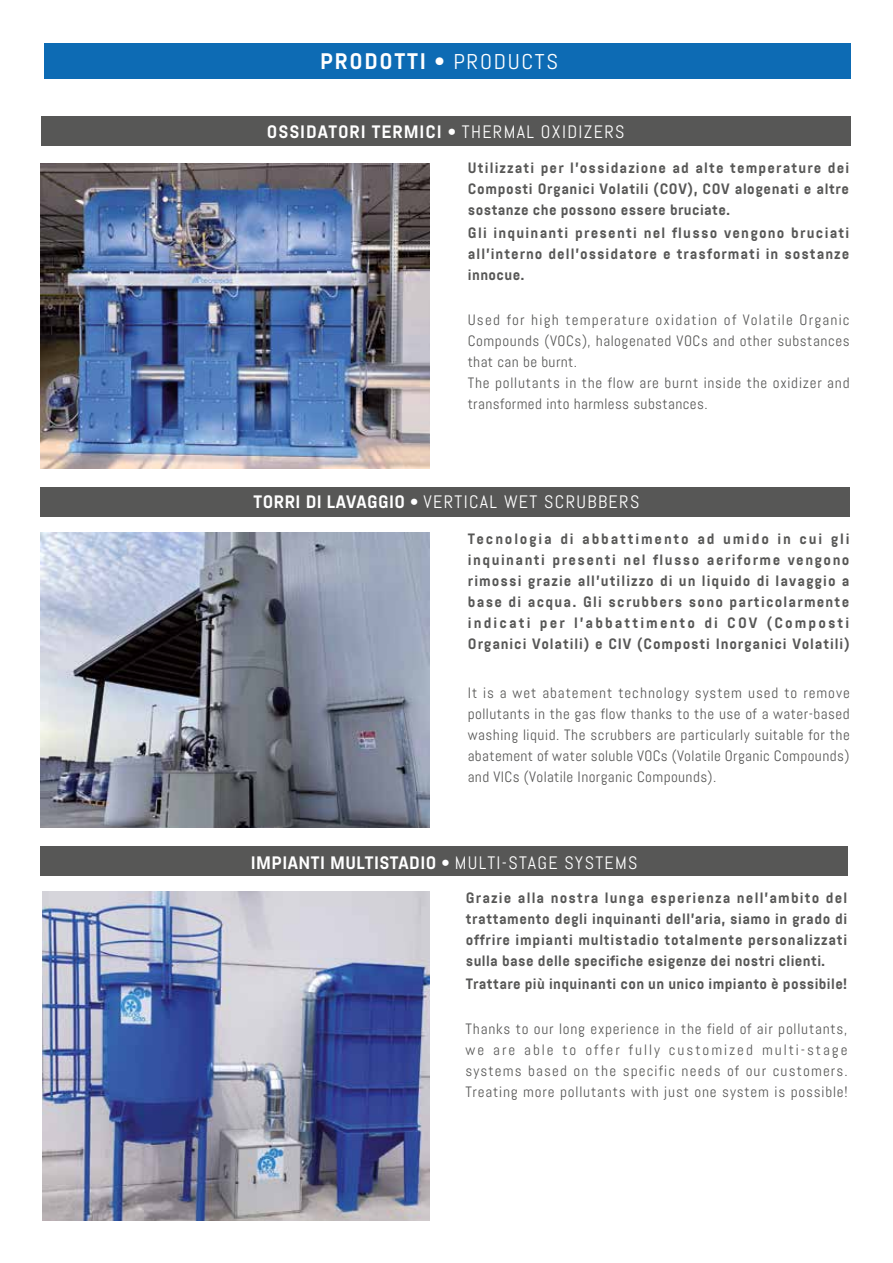
<style>
.page{position:relative;width:893px;height:1263px;background:#fff}
.page>*{position:absolute;margin:0;border:0;box-sizing:border-box;transform-origin:0 0}
.t1{font:700 22.5px "Abel Pro";letter-spacing:.075em;color:#fff}
.t2{font:700 18px "Abel Pro";letter-spacing:.025em;color:#fff}
.t3{font:18px "Abel Pro";letter-spacing:.075em;color:#fff}
.t4{font:700 18px "Abel Pro";letter-spacing:.05em;color:#fff}
.t5{font:700 15px/21px "Abel Pro";letter-spacing:.025em;color:#575756;text-align:justify}
.t6{font:15px/21px "Abel Pro";letter-spacing:.04em;color:#575756;text-align:justify}
.s1{font-weight:400;font-size:21.3px}
.s2{font-weight:400}
.s3{font-weight:700}
</style>
<div class="page">
<img style="left:43px;top:891px;width:386px;height:329px">
<img style="left:41px;top:533px;width:388px;height:294px">
<img style="left:41px;top:164px;width:388px;height:304px">
<div style="left:41px;top:116px;width:809px;height:30px;background:#575756"></div>
<div style="left:44px;top:43px;width:806px;height:36px;background:#0d6bb4"></div>
<div style="left:41px;top:487px;width:809px;height:30px;background:#575756"></div>
<div style="left:41px;top:847px;width:807px;height:29px;background:#575756"></div>
<h1 class="t1" style="left:320px;top:45px;width:239px">PRODOTTI • <span class="s1">PRODUCTS</span></h1>
<p class="t4" style="left:267px;top:119px;width:359px">OSSIDATORI TERMICI • <span class="s2">THERMAL OXIDIZERS</span></p>
<p class="t5" style="left:468px;top:157px;width:383px">Utilizzati per l’ossidazione ad alte temperature dei Composti Organici Volatili (COV), COV alogenati e altre sostanze che possono essere bruciate.</p>
<p class="t5" style="left:468px;top:222px;width:383px">Gli inquinanti presenti nel flusso vengono bruciati all’interno dell’ossidatore e trasformati in sostanze innocue.</p>
<p class="t6" style="left:468px;top:309px;width:384px;text-align:left">Used for high temperature oxidation of Volatile Organic Compounds (VOCs), halogenated VOCs and other substances that can be burnt.<br>The pollutants in the flow are burnt inside the oxidizer and transformed into harmless substances.</p>
<p class="t3" style="left:254px;top:490px;width:387px"><span class="s3">TORRI DI LAVAGGIO •</span> VERTICAL WET SCRUBBERS</p>
<p class="t5" style="left:468px;top:528px;width:383px">Tecnologia di abbattimento ad umido in cui gli inquinanti presenti nel flusso aeriforme vengono rimossi grazie all’utilizzo di un liquido di lavaggio a base di acqua. Gli scrubbers sono particolarmente indicati per l’abbattimento di COV (Composti Organici Volatili) e CIV (Composti Inorganici Volatili)</p>
<p class="t6" style="left:468px;top:682px;width:384px">It is a wet abatement technology system used to remove pollutants in the gas flow thanks to the use of a water-based washing liquid. The scrubbers are particularly suitable for the abatement of water soluble VOCs (Volatile Organic Compounds) and VICs (Volatile Inorganic Compounds).</p>
<p class="t2" style="left:251px;top:850px;width:388px">IMPIANTI MULTISTADIO • <span class="s2">MULTI-STAGE SYSTEMS</span></p>
<p class="t5" style="left:466px;top:887px;width:383px">Grazie alla nostra lunga esperienza nell’ambito del trattamento degli inquinanti dell’aria, siamo in grado di offrire impianti multistadio totalmente personalizzati sulla base delle specifiche esigenze dei nostri clienti.</p>
<p class="t5" style="left:466px;top:973px;width:383px">Trattare più inquinanti con un unico impianto è possibile!</p>
<p class="t6" style="left:466px;top:1019px;width:384px">Thanks to our long experience in the field of air pollutants, we are able to offer fully customized multi-stage systems based on the specific needs of our customers.<br>Treating more pollutants with just one system is possible!</p>
</div>
